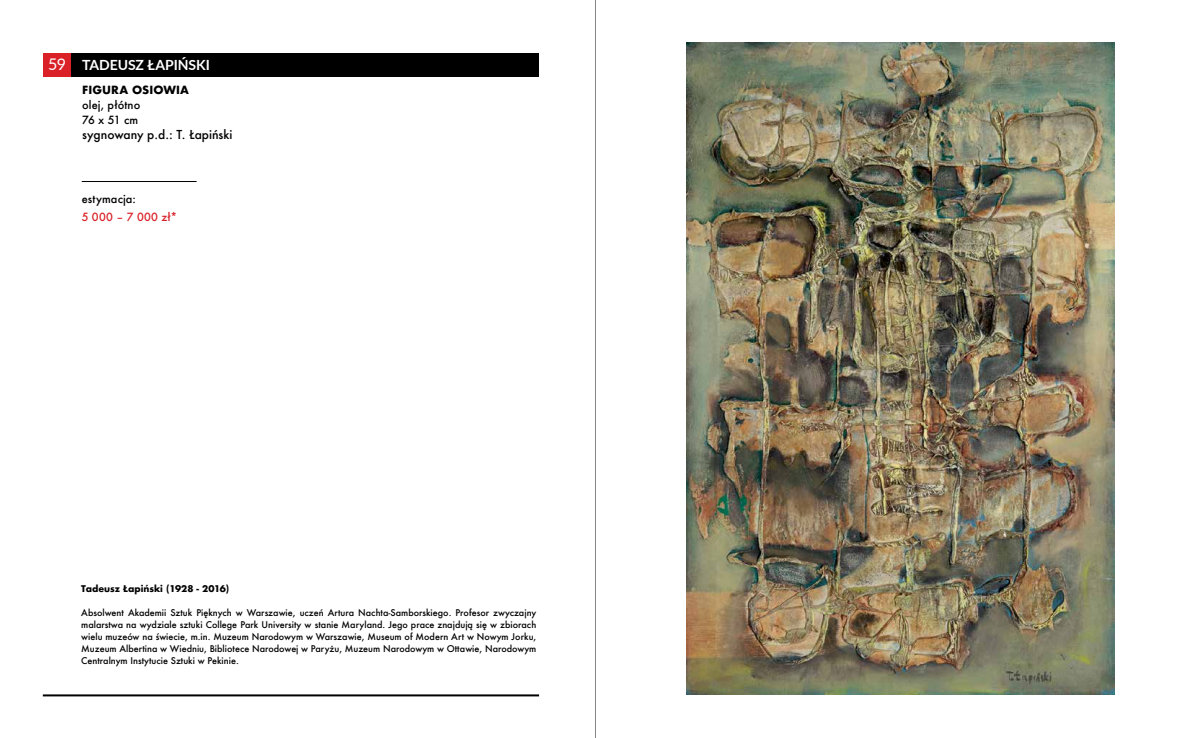
<style>
.page{position:relative;width:1191px;height:738px;background:#fff}
.page>*{position:absolute;margin:0;border:0;box-sizing:border-box;transform-origin:0 0}
.t1{font:16px "Lato";color:#fff}
.t2{font:700 14px "Lato";color:#fff}
.t3{font:500 12px "Futura";color:#000}
.t4{font:500 11px/15px "Futura";letter-spacing:.01em;color:#000}
.t5{font:700 11px "Futura";letter-spacing:.01em;color:#000}
.t6{font:500 11px "Futura";letter-spacing:.03em;color:#da2128}
.t7{font:500 9px/12px "Futura";color:#000;text-align:justify}
.t8{font:700 9px "Futura";color:#000}
</style>
<div class="page">
<div style="left:71px;top:53px;width:468px;height:23px;background:#000"></div>
<div style="left:43px;top:53px;width:28px;height:23px;background:#da2128"></div>
<hr style="left:595px;top:0;width:1px;height:737px;background:#848688">
<hr style="left:43px;top:693px;width:496px;height:2px;background:#000">
<hr style="left:82px;top:181px;width:115px;height:1px;background:#000">
<img style="left:686px;top:43px;width:428px;height:650px">
<h1 class="t1" style="left:48px;top:54px;width:19px">59</h1>
<h2 class="t2" style="left:82px;top:56px;width:129px">TADEUSZ ŁAPIŃSKI</h2>
<p class="t5" style="left:82px;top:83px;width:108px">FIGURA OSIOWIA</p>
<p class="t4" style="left:82px;top:97px;width:60px">olej, płótno<br>76 x 51 cm</p>
<h3 class="t3" style="left:82px;top:126px;width:152px">sygnowany p.d.: T. Łapiński</h3>
<p class="t4" style="left:82px;top:191px;width:56px">estymacja:</p>
<p class="t6" style="left:82px;top:209px;width:97px">5 000 – 7 000 zł*</p>
<p class="t8" style="left:81px;top:582px;width:149px">Tadeusz Łapiński (1928 - 2016)</p>
<p class="t7" style="left:81px;top:606px;width:456px">Absolwent Akademii Sztuk Pięknych w Warszawie, uczeń Artura Nachta-Samborskiego. Profesor zwyczajny malarstwa na wydziale sztuki College Park University w stanie Maryland. Jego prace znajdują się w zbiorach wielu muzeów na świecie, m.in. Muzeum Narodowym w Warszawie, Museum of Modern Art w Nowym Jorku, Muzeum Albertina w Wiedniu, Bibliotece Narodowej w Paryżu, Muzeum Narodowym w Ottawie, Narodowym Centralnym Instytucie Sztuki w Pekinie.</p>
</div>
